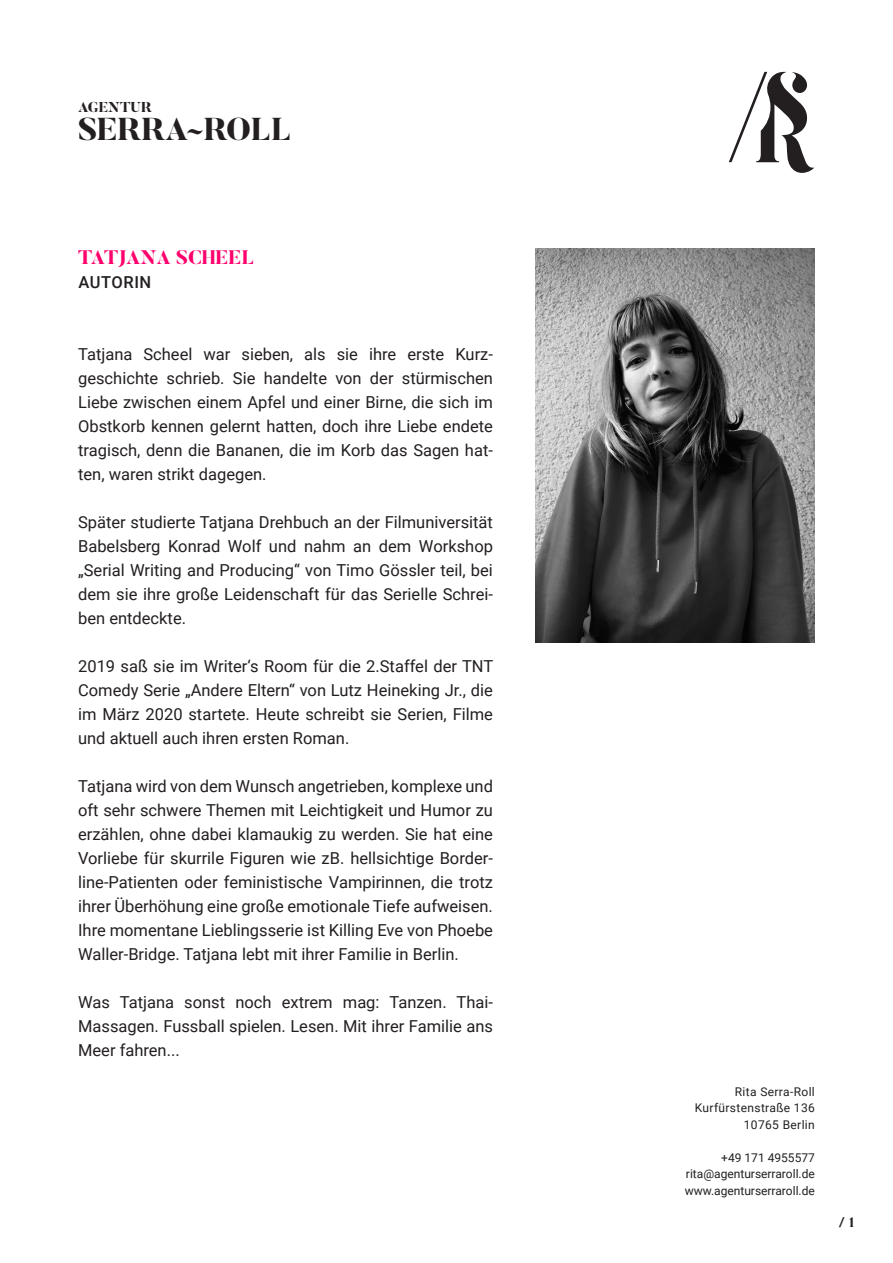
<style>
.page{position:relative;width:893px;height:1263px;background:#fff}
.page>*{position:absolute;margin:0;border:0;box-sizing:border-box;transform-origin:0 0}
.t1{font:800 31.5px "Butler";letter-spacing:-.02em;color:#231f20}
.t2{font:800 19.5px "Butler";color:#ff006d}
.t3{font:16.5px/24px "Roboto";color:#231f20;text-align:justify}
.t4{font:500 16.5px "Roboto";letter-spacing:.035em;color:#231f20}
.t5{font:800 14.25px "Butler";color:#231f20}
.t6{font:800 13.5px "Butler";color:#231f20}
.t7{font:12px/16.5px "Roboto";color:#231f20;text-align:justify}
.t8{font:12px/16.5px "Roboto";letter-spacing:.03em;color:#231f20;text-align:right}
</style>
<div class="page">
<img style="left:535px;top:249px;width:280px;height:393px">
<svg style="left:729px;top:72px;width:85px;height:101px"></svg>
<p class="t5" style="left:78px;top:98px;width:75px">AGENTUR</p>
<h1 class="t1" style="left:78px;top:109px;width:193px">SERRA~ROLL</h1>
<p class="t2" style="left:78px;top:245px;width:178px">TATJANA SCHEEL</p>
<p class="t4" style="left:78px;top:271px;width:74px">AUTORIN</p>
<p class="t3" style="left:78px;top:342px;width:416px">Tatjana Scheel war sieben, als sie ihre erste Kurz&shy;geschichte schrieb. Sie handelte von der stürmischen Liebe zwischen einem Apfel und einer Birne, die sich im Obstkorb kennen gelernt hatten, doch ihre Liebe endete tragisch, denn die Bananen, die im Korb das Sagen hat&shy;ten, waren strikt dagegen.</p>
<p class="t3" style="left:78px;top:510px;width:416px">Später studierte Tatjana Drehbuch an der Filmuniversität Babelsberg Konrad Wolf und nahm an dem Workshop „Serial Writing and Producing“ von Timo Gössler teil, bei dem sie ihre große Leidenschaft für das Serielle Schrei&shy;ben entdeckte.</p>
<p class="t3" style="left:78px;top:654px;width:417px">2019 saß sie im Writer‘s Room für die 2.Staffel der TNT Comedy Serie „Andere Eltern“ von Lutz Heineking Jr., die im März 2020 startete. Heute schreibt sie Serien, Filme und aktuell auch ihren ersten Roman.</p>
<p class="t3" style="left:78px;top:774px;width:416px">Tatjana wird von dem Wunsch angetrieben, komplexe und oft sehr schwere Themen mit Leichtigkeit und Humor zu erzählen, ohne dabei klamaukig zu werden. Sie hat eine Vorliebe für skurrile Figuren wie zB. hellsichtige Border&shy;line-Patienten oder feministische Vampirinnen, die trotz ihrer Überhöhung eine große emotionale Tiefe aufweisen.<br>Ihre momentane Lieblingsserie ist Killing Eve von Phoebe Waller-Bridge. Tatjana lebt mit ihrer Familie in Berlin.</p>
<p class="t3" style="left:78px;top:990px;width:416px">Was Tatjana sonst noch extrem mag: Tanzen. Thai-Massagen. Fussball spielen. Lesen. Mit ihrer Familie ans Meer fahren...</p>
<p class="t8" style="left:695px;top:1083px;width:122px">Rita Serra-Roll<br>Kurfürstenstraße 136<br>10765 Berlin</p>
<p class="t7" style="left:685px;top:1149px;width:132px;text-indent:37px">+49 171 4955577 rita@agenturserraroll.de www.agenturserraroll.de</p>
<p class="t6" style="left:839px;top:1214px;width:17px">/ 1</p>
</div>
